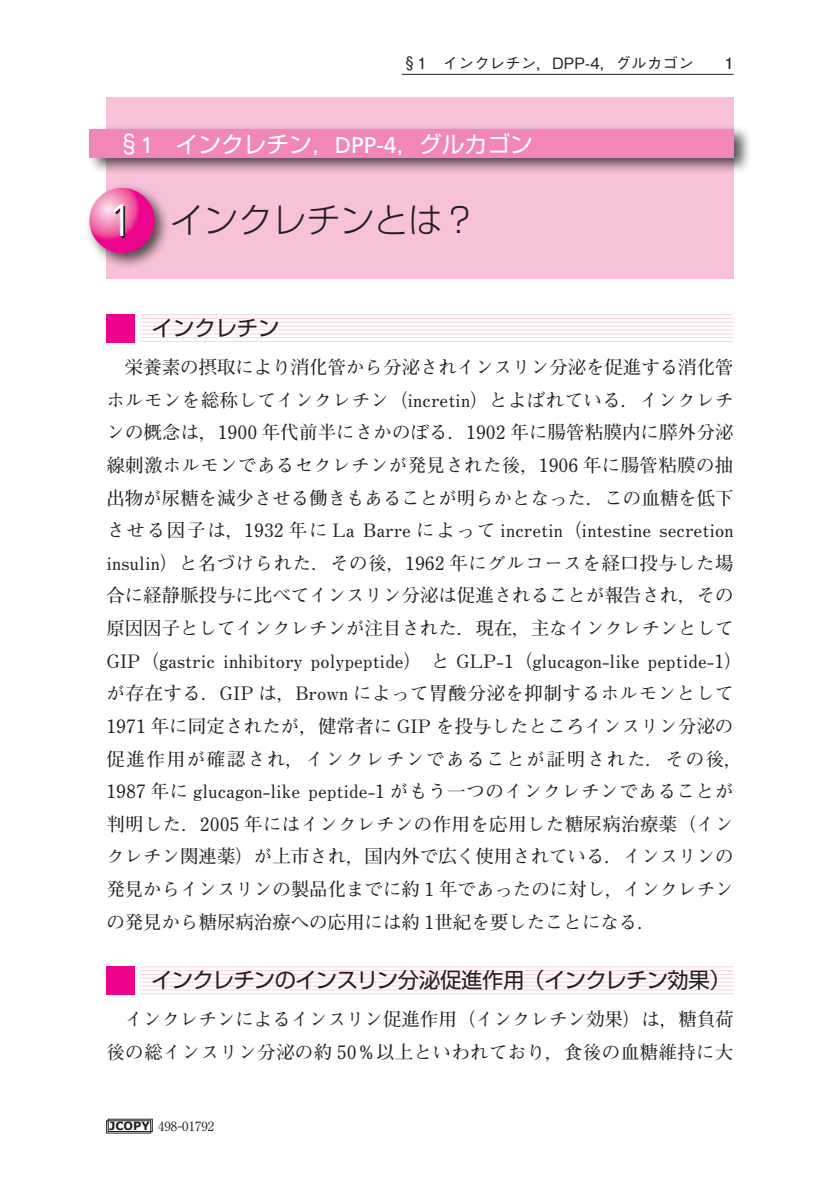
<style>
.page{position:relative;width:840px;height:1191px;background:#fff}
.page>*{position:absolute;margin:0;border:0;box-sizing:border-box;transform-origin:0 0}
.t1{font:300 34px "Shin Go Pr 5";color:#231f20}
.t2{font:22.6px "Shin Go Pr 5";color:#fff}
.t3{font:21.2px "Shin Go Pr 5";letter-spacing:-.02em;color:#231f20}
.t4{font:700 18.4px/32.6px "Futo Min A101 Pr 5";color:#231f20}
.t5{font:500 15.6px "Gothic BBB Pr 5";color:#231f20}
.t6{font:12.8px "Ryumin Pr 5";color:#231f20}
.s1{font-family:"Futo Go B101 Pr 5";font-weight:700}
.s2{font-family:"Frutiger"}
.s3{font-family:"Frutiger";font-size:45.4px;color:#fff}
.s4{font-family:"Verdana";font-weight:700;font-size:11.4px}
</style>
<div class="page">
<div style="left:106px;top:1120px;width:45px;height:13px;border:1px solid #231f20"></div>
<hr style="left:401px;top:74px;width:332px;height:1px;background:#231f20">
<div style="left:106px;top:97px;width:627px;height:182px;background:#f7c1d9"></div>
<div style="left:87px;top:124px;width:665px;height:51px;background:#231f20;opacity:.75"></div>
<div style="left:89px;top:130px;width:644px;height:28px;background:#f287b6"></div>
<div style="left:85px;top:183px;width:86px;height:87px;background:#231f20;opacity:.75"></div>
<svg style="left:89px;top:188px;width:65px;height:65px;background:#ef49a3"></svg>
<hr style="left:140px;top:341px;width:593px;height:1px;background:#fad5e5">
<hr style="left:140px;top:314px;width:593px;height:1px;background:#fad5e5">
<hr style="left:140px;top:318px;width:593px;height:1px;background:#fad5e5">
<hr style="left:140px;top:325px;width:593px;height:2px;background:#fad5e5">
<hr style="left:140px;top:329px;width:593px;height:1px;background:#fad5e5">
<hr style="left:140px;top:337px;width:593px;height:1px;background:#fad5e5">
<hr style="left:140px;top:333px;width:593px;height:1px;background:#fad5e5">
<hr style="left:140px;top:322px;width:593px;height:1px;background:#fad5e5">
<div style="left:106px;top:314px;width:29px;height:28px;background:#ed028c"></div>
<hr style="left:140px;top:993px;width:593px;height:1px;background:#fad5e5">
<hr style="left:140px;top:966px;width:593px;height:1px;background:#fad5e5">
<hr style="left:140px;top:970px;width:593px;height:1px;background:#fad5e5">
<hr style="left:140px;top:977px;width:593px;height:2px;background:#fad5e5">
<hr style="left:140px;top:981px;width:593px;height:1px;background:#fad5e5">
<hr style="left:140px;top:989px;width:593px;height:1px;background:#fad5e5">
<hr style="left:140px;top:985px;width:593px;height:1px;background:#fad5e5">
<hr style="left:140px;top:974px;width:593px;height:1px;background:#fad5e5">
<div style="left:106px;top:966px;width:29px;height:28px;background:#ed028c"></div>
<svg style="left:115px;top:206px;width:10px;height:32px"></svg>
<p class="t5" style="left:401px;top:50px;width:333px">§1　インクレチン，DPP-4，グルカゴン<span class="s1">　　1</span></p>
<p class="t2" style="left:118px;top:125px;width:416px">§<span class="s2">1</span> インクレチン，<span class="s2">DPP-4</span>，グルカゴン</p>
<h1 class="t1" style="left:108px;top:192px;width:370px"><span class="s3">1</span> インクレチンとは？</h1>
<p class="t3" style="left:152px;top:311px;width:129px">インクレチン</p>
<p class="t4" style="left:106px;top:349px;width:637px;text-indent:18px">栄養素の摂取により消化管から分泌されインスリン分泌を促進する消化管ホルモンを総称してインクレチン（incretin）とよばれている．インクレチンの概念は，1900 年代前半にさかのぼる．1902 年に腸管粘膜内に膵外分泌線刺激ホルモンであるセクレチンが発見された後，1906 年に腸管粘膜の抽出物が尿糖を減少させる働きもあることが明らかとなった．この血糖を低下させる因子は，1932 年に La Barre によって incretin（intestine secretion insulin）と名づけられた．その後，1962 年にグルコースを経口投与した場合に経静脈投与に比べてインスリン分泌は促進されることが報告され，その原因因子としてインクレチンが注目された．現在，主なインクレチンとしてGIP（gastric inhibitory polypeptide）と GLP-1（glucagon-like peptide-1）が存在する．GIP は，Brown によって胃酸分泌を抑制するホルモンとして1971 年に同定されたが，健常者に GIP を投与したところインスリン分泌の促進作用が確認され，インクレチンであることが証明された．その後，1987 年に glucagon-like peptide-1 がもう一つのインクレチンであることが判明した．2005 年にはインクレチンの作用を応用した糖尿病治療薬（インクレチン関連薬）が上市され，国内外で広く使用されている．インスリンの発見からインスリンの製品化までに約 1 年であったのに対し，インクレチンの発見から糖尿病治療への応用には約 1世紀を要したことになる．</p>
<p class="t3" style="left:151px;top:963px;width:580px">インクレチンのインスリン分泌促進作用（インクレチン効果）</p>
<p class="t4" style="left:106px;top:1001px;width:628px;text-align:right">インクレチンによるインスリン促進作用（インクレチン効果）は，糖負荷後の総インスリン分泌の約 50％以上といわれており，食後の血糖維持に大</p>
<p class="t6" style="left:109px;top:1116px;width:107px"><span class="s4">JCOPY</span> 498-01792</p>
</div>
